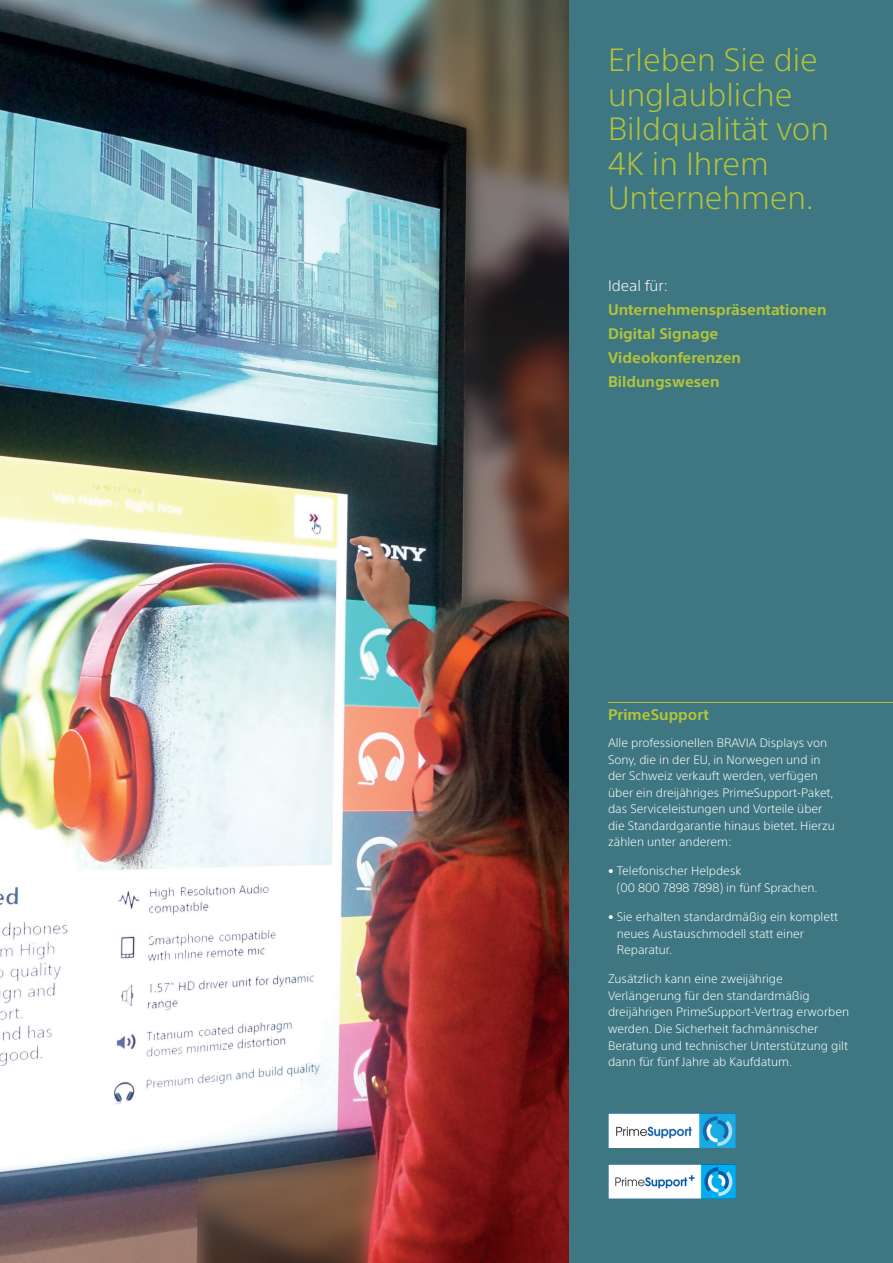
<style>
.page{position:relative;width:893px;height:1263px;background:#fff}
.page>*{position:absolute;margin:0;border:0;box-sizing:border-box;transform-origin:0 0}
.t1{font:300 31.5px/34.5px "SST Std";color:#b3c43a}
.t2{font:700 15px/24px "SST Std";color:#b3c43a}
.t3{font:300 15px "SST Std";color:#fff}
.t4{font:300 12px/16.5px "SST Std";color:#fff}
</style>
<div class="page">
<img style="left:0;top:0;width:570px;height:1263px">
<div style="left:570px;top:0;width:323px;height:1263px;background:#3e7681"></div>
<hr style="left:608px;top:702px;width:285px;height:1px;background:#b3c43a">
<img style="left:608px;top:1165px;width:127px;height:33px">
<img style="left:608px;top:1113px;width:127px;height:34px">
<h1 class="t1" style="left:608px;top:42px;width:223px">Erleben Sie die unglaubliche<br>Bildqualität von<br>4K in Ihrem<br>Unternehmen.</h1>
<p class="t3" style="left:608px;top:277px;width:62px">Ideal für:</p>
<p class="t2" style="left:608px;top:297px;width:220px">Unternehmenspräsentationen<br>Digital Signage<br>Videokonferenzen<br>Bildungswesen</p>
<p class="t2" style="left:608px;top:703px;width:102px">PrimeSupport</p>
<p class="t4" style="left:608px;top:734px;width:228px">Alle professionellen BRAVIA Displays von Sony, die in der EU, in Norwegen und in der Schweiz verkauft werden, verfügen über ein dreijähriges PrimeSupport-Paket, das Serviceleistungen und Vorteile über die Standardgarantie hinaus bietet. Hierzu zählen unter anderem:</p>
<p class="t4" style="left:617px;top:863px;width:202px;text-indent:-9px">• Telefonischer Helpdesk<br>(00 800 7898 7898) in fünf Sprachen.</p>
<p class="t4" style="left:617px;top:909px;width:223px;text-indent:-9px">• Sie erhalten standardmäßig ein komplett neues Austauschmodell statt einer<br>Reparatur.</p>
<p class="t4" style="left:608px;top:971px;width:243px">Zusätzlich kann eine zweijährige Verlängerung für den standardmäßig dreijährigen PrimeSupport-Vertrag erworben werden. Die Sicherheit fachmännischer Beratung und technischer Unterstützung gilt dann für fünf Jahre ab Kaufdatum.</p>
</div>
